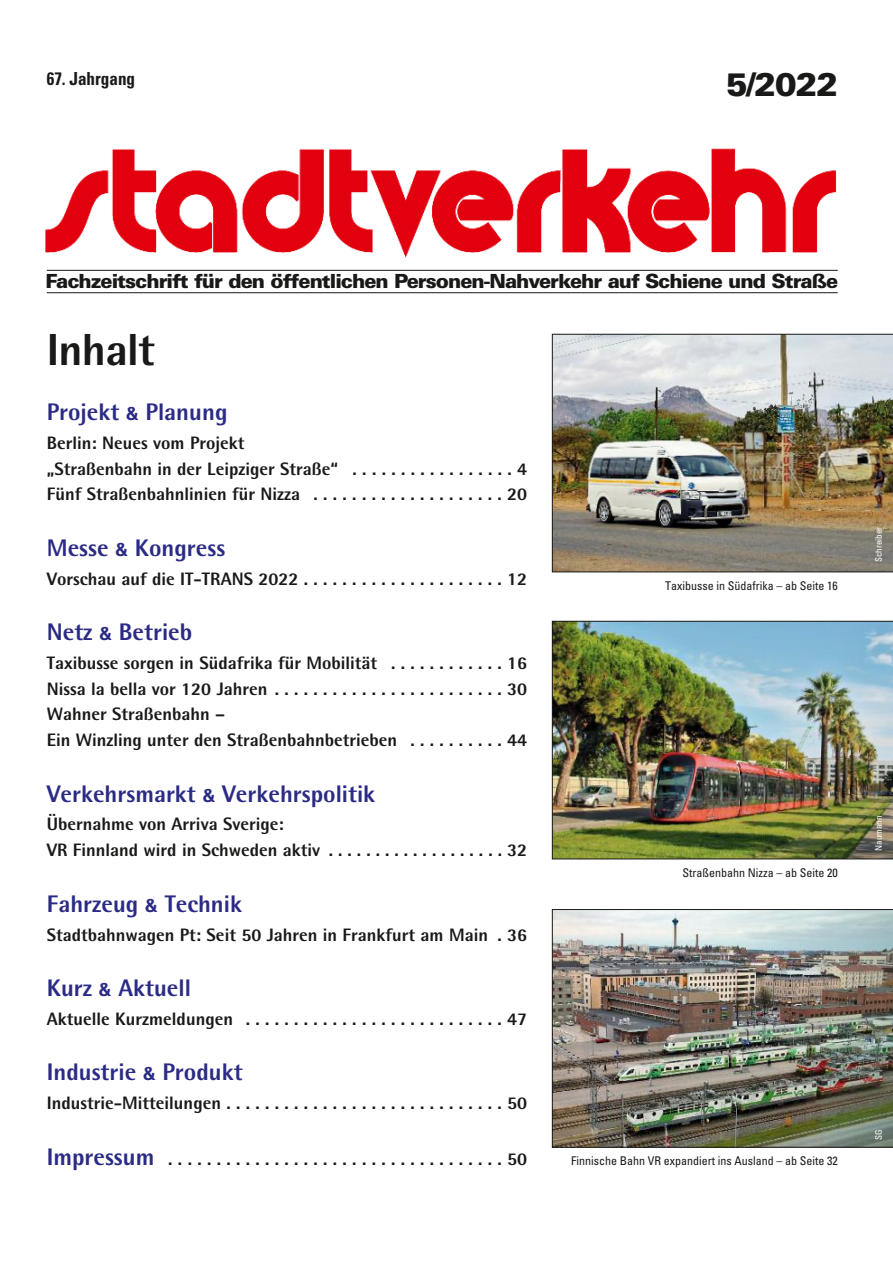
<style>
.page{position:relative;width:893px;height:1263px;background:#fff}
.page>*{position:absolute;margin:0;border:0;box-sizing:border-box;transform-origin:0 0}
.t1{font:800 45px "Rotis Semi Sans";letter-spacing:-.015em;color:#191918}
.t2{font:900 32.55px "Univers Com 75";color:#191918}
.t3{font:800 24px "Rotis Semi Sans";color:#2b2b86}
.t4{font:900 19.5px "Univers Com 75";letter-spacing:-.05em;color:#191918}
.t5{font:800 18px/25.7px "Rotis Semi Sans";color:#191918}
.t6{font:700 condensed 18px "Univers";color:#191918;scale:.95 1}
.t7{font:condensed 12px "Univers";color:#191918}
.t8{font:condensed 9px "Univers";color:#fff}
.s1{font-family:"Univers";font-weight:700;font-stretch:condensed;font-size:18px}
.s2{font-size:24px;color:#2b2b86}
</style>
<div class="page">
<hr style="left:47px;top:270px;width:791px;height:1px;background:#191918">
<hr style="left:47px;top:292px;width:791px;height:1px;background:#191918">
<img style="left:45px;top:148px;width:792px;height:110px">
<img style="left:552px;top:621px;width:341px;height:238px">
<img style="left:552px;top:334px;width:341px;height:238px">
<img style="left:552px;top:909px;width:341px;height:238px">
<p class="t6" style="left:47px;top:72px;width:94px">67. Jahrgang</p>
<h2 class="t2" style="left:726px;top:64px;width:114px">5/2022</h2>
<p class="t4" style="left:45px;top:269px;width:794px">Fachzeitschrift für den öffentlichen Personen-Nahverkehr auf Schiene und Straße</p>
<h1 class="t1" style="left:47px;top:334px;width:110px">Inhalt</h1>
<h3 class="t3" style="left:47px;top:403px;width:182px">Projekt <span class="s1">&amp;</span> Planung</h3>
<p class="t5" style="left:47px;top:432px;width:482px">Berlin: Neues vom Projekt<br>„Straßenbahn in der Leipziger Straße“ . . . . . . . . . . . . . . . . . 4<br>Fünf Straßenbahnlinien für Nizza . . . . . . . . . . . . . . . . . . . . 20</p>
<h3 class="t3" style="left:47px;top:539px;width:180px">Messe <span class="s1">&amp;</span> Kongress</h3>
<p class="t5" style="left:47px;top:567px;width:482px">Vorschau auf die IT-TRANS 2022 . . . . . . . . . . . . . . . . . . . . . 12</p>
<h3 class="t3" style="left:47px;top:624px;width:147px">Netz <span class="s1">&amp;</span> Betrieb</h3>
<p class="t5" style="left:47px;top:652px;width:482px">Taxibusse sorgen in Südafrika für Mobilität . . . . . . . . . . . . 16<br>Nissa la bella vor 120 Jahren . . . . . . . . . . . . . . . . . . . . . . . . 30<br>Wahner Straßenbahn –<br>Ein Winzling unter den Straßenbahnbetrieben . . . . . . . . . . 44</p>
<h3 class="t3" style="left:47px;top:785px;width:330px">Verkehrsmarkt <span class="s1">&amp;</span> Verkehrspolitik</h3>
<p class="t5" style="left:47px;top:813px;width:482px">Übernahme von Arriva Sverige:<br>VR Finnland wird in Schweden aktiv . . . . . . . . . . . . . . . . . . . 32</p>
<h3 class="t3" style="left:47px;top:895px;width:197px">Fahrzeug <span class="s1">&amp;</span> Technik</h3>
<p class="t5" style="left:47px;top:923px;width:482px">Stadtbahnwagen Pt: Seit 50 Jahren in Frankfurt am Main . 36</p>
<h3 class="t3" style="left:47px;top:979px;width:146px">Kurz <span class="s1">&amp;</span> Aktuell</h3>
<p class="t5" style="left:47px;top:1008px;width:482px">Aktuelle Kurzmeldungen . . . . . . . . . . . . . . . . . . . . . . . . . . . 47</p>
<h3 class="t3" style="left:47px;top:1064px;width:197px">Industrie <span class="s1">&amp;</span> Produkt</h3>
<p class="t5" style="left:47px;top:1092px;width:482px">Industrie-Mitteilungen . . . . . . . . . . . . . . . . . . . . . . . . . . . . . 50</p>
<p class="t5" style="left:47px;top:1148px;width:482px"><span class="s2">Impressum</span> . . . . . . . . . . . . . . . . . . . . . . . . . . . . . . . . . . . 50</p>
<p class="t7" style="left:665px;top:581px;width:174px">Taxibusse in Südafrika – ab Seite 16</p>
<p class="t7" style="left:682px;top:868px;width:157px">Straßenbahn Nizza – ab Seite 20</p>
<p class="t7" style="left:571px;top:1156px;width:268px">Finnische Bahn VR expandiert ins Ausland – ab Seite 32</p>
<p class="t8" style="left:875px;top:562px;width:37px;rotate:-90deg">Schreiber</p>
<p class="t8" style="left:875px;top:850px;width:37px;rotate:-90deg">Naumann</p>
<p class="t8" style="left:875px;top:1140px;width:12px;rotate:-90deg">SG</p>
</div>
